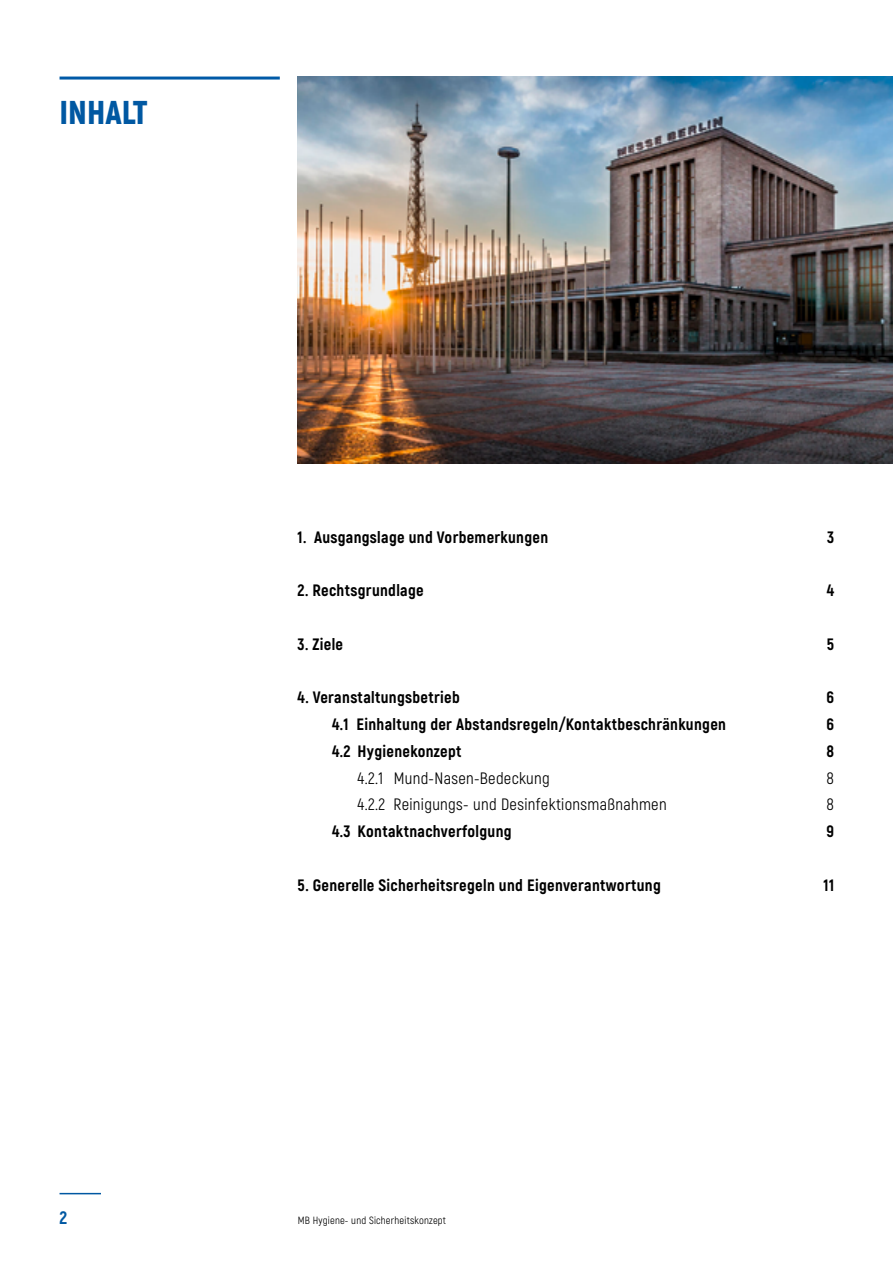
<style>
.page{position:relative;width:893px;height:1263px;background:#fff}
.page>*{position:absolute;margin:0;border:0;box-sizing:border-box;transform-origin:0 0}
.t1{font:900 33px "Akrobat";color:#0058a2}
.t2{font:800 18px "Akrobat";color:#0058a2}
.t3{font:800 16.5px "Akrobat";letter-spacing:.02em;color:#000}
.t4{font:16.5px "Akrobat";letter-spacing:.02em;color:#000}
.t5{font:10.5px "Akrobat";letter-spacing:.02em;color:#000}
</style>
<div class="page">
<hr style="left:60px;top:1193px;width:41px;height:1px;background:#0058a2">
<hr style="left:60px;top:77px;width:220px;height:3px;background:#005aa7">
<img style="left:298px;top:77px;width:595px;height:386px">
<h1 class="t1" style="left:60px;top:91px;width:90px">INHALT</h1>
<p class="t3" style="left:298px;top:526px;width:252px">1. Ausgangslage und Vorbemerkungen</p>
<p class="t3" style="left:827px;top:526px;width:9px">3</p>
<p class="t3" style="left:298px;top:580px;width:128px">2. Rechtsgrundlage</p>
<p class="t3" style="left:827px;top:580px;width:9px">4</p>
<p class="t3" style="left:298px;top:633px;width:47px">3. Ziele</p>
<p class="t3" style="left:827px;top:633px;width:9px">5</p>
<p class="t3" style="left:298px;top:687px;width:164px">4. Veranstaltungsbetrieb</p>
<p class="t3" style="left:827px;top:687px;width:9px">6</p>
<p class="t3" style="left:332px;top:714px;width:395px">4.1 Einhaltung der Abstandsregeln/Kontaktbeschränkungen</p>
<p class="t3" style="left:827px;top:714px;width:9px">6</p>
<p class="t3" style="left:332px;top:740px;width:131px">4.2 Hygienekonzept</p>
<p class="t3" style="left:826px;top:740px;width:9px">8</p>
<p class="t4" style="left:358px;top:768px;width:194px">4.2.1 Mund-Nasen-Bedeckung</p>
<p class="t4" style="left:826px;top:768px;width:9px">8</p>
<p class="t4" style="left:358px;top:795px;width:310px">4.2.2 Reinigungs- und Desinfektionsmaßnahmen</p>
<p class="t4" style="left:826px;top:795px;width:9px">8</p>
<p class="t3" style="left:332px;top:821px;width:181px">4.3 Kontaktnachverfolgung</p>
<p class="t3" style="left:826px;top:821px;width:9px">9</p>
<p class="t3" style="left:298px;top:874px;width:365px">5. Generelle Sicherheitsregeln und Eigenverantwortung</p>
<p class="t3" style="left:824px;top:874px;width:12px">11</p>
<p class="t2" style="left:60px;top:1206px;width:9px">2</p>
<p class="t5" style="left:298px;top:1214px;width:150px">MB Hygiene- und Sicherheitskonzept</p>
</div>
